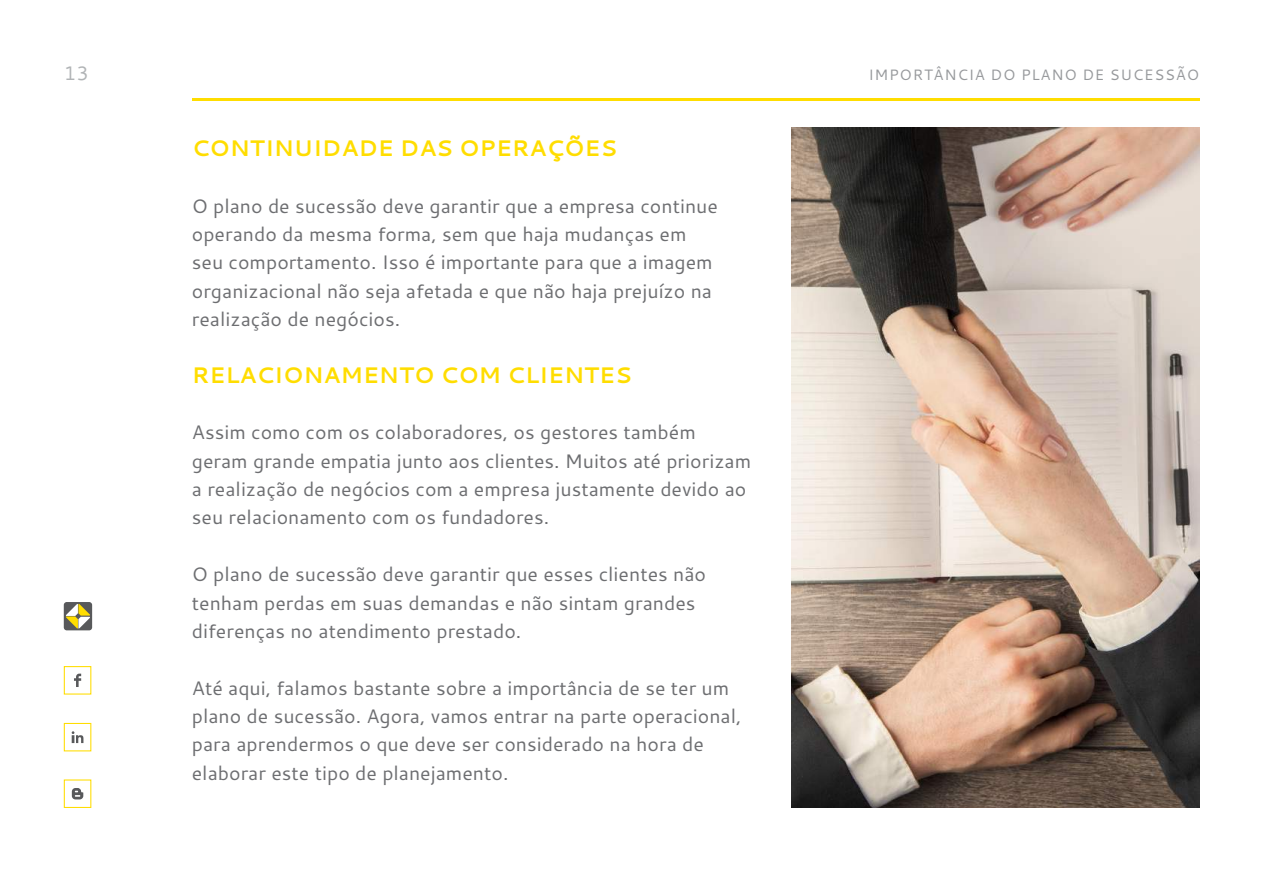
<style>
.page{position:relative;width:1263px;height:893px;background:#fff}
.page>*{position:absolute;margin:0;border:0;box-sizing:border-box;transform-origin:0 0}
.t1{font:700 22.5px "Cantarell";color:#fd0}
.t2{font:19.5px/28.3px "Cantarell";color:#6d6e71}
.t3{font:19.5px "Cantarell";color:#b1b4b6}
.t4{font:15px "Cantarell";letter-spacing:.05em;color:#97999c}
</style>
<div class="page">
<div style="left:64px;top:666px;width:27px;height:29px;border:1px solid #fd0"></div>
<svg style="left:74px;top:674px;width:7px;height:13px"></svg>
<div style="left:64px;top:723px;width:27px;height:28px;border:1px solid #fd0"></div>
<svg style="left:72px;top:731px;width:11px;height:12px"></svg>
<div style="left:64px;top:779px;width:27px;height:29px;border:1px solid #fd0"></div>
<svg style="left:72px;top:788px;width:11px;height:11px"></svg>
<hr style="left:192px;top:99px;width:1007px;height:2px;background:#fd0">
<div style="left:64px;top:602px;width:28px;height:28px;background:#58595b;border-radius:3px"></div>
<svg style="left:66px;top:604px;width:24px;height:24px"></svg>
<img style="left:792px;top:128px;width:407px;height:680px">
<p class="t3" style="left:64px;top:60px;width:26px">13</p>
<p class="t4" style="left:868px;top:65px;width:332px">IMPORTÂNCIA DO PLANO DE SUCESSÃO</p>
<p class="t1" style="left:192px;top:132px;width:427px">CONTINUIDADE DAS OPERAÇÕES</p>
<p class="t2" style="left:192px;top:191px;width:528px">O plano de sucessão deve garantir que a empresa continue operando da mesma forma, sem que haja mudanças em seu comportamento. Isso é importante para que a imagem organizacional não seja afetada e que não haja prejuízo na realização de negócios.</p>
<p class="t1" style="left:192px;top:359px;width:442px">RELACIONAMENTO COM CLIENTES</p>
<p class="t2" style="left:192px;top:418px;width:561px">Assim como com os colaboradores, os gestores também geram grande empatia junto aos clientes. Muitos até priorizam a realização de negócios com a empresa justamente devido ao seu relacionamento com os fundadores.</p>
<p class="t2" style="left:192px;top:559px;width:516px">O plano de sucessão deve garantir que esses clientes não tenham perdas em suas demandas e não sintam grandes diferenças no atendimento prestado.</p>
<p class="t2" style="left:192px;top:673px;width:551px">Até aqui, falamos bastante sobre a importância de se ter um plano de sucessão. Agora, vamos entrar na parte operacional, para aprendermos o que deve ser considerado na hora de elaborar este tipo de planejamento.</p>
</div>
